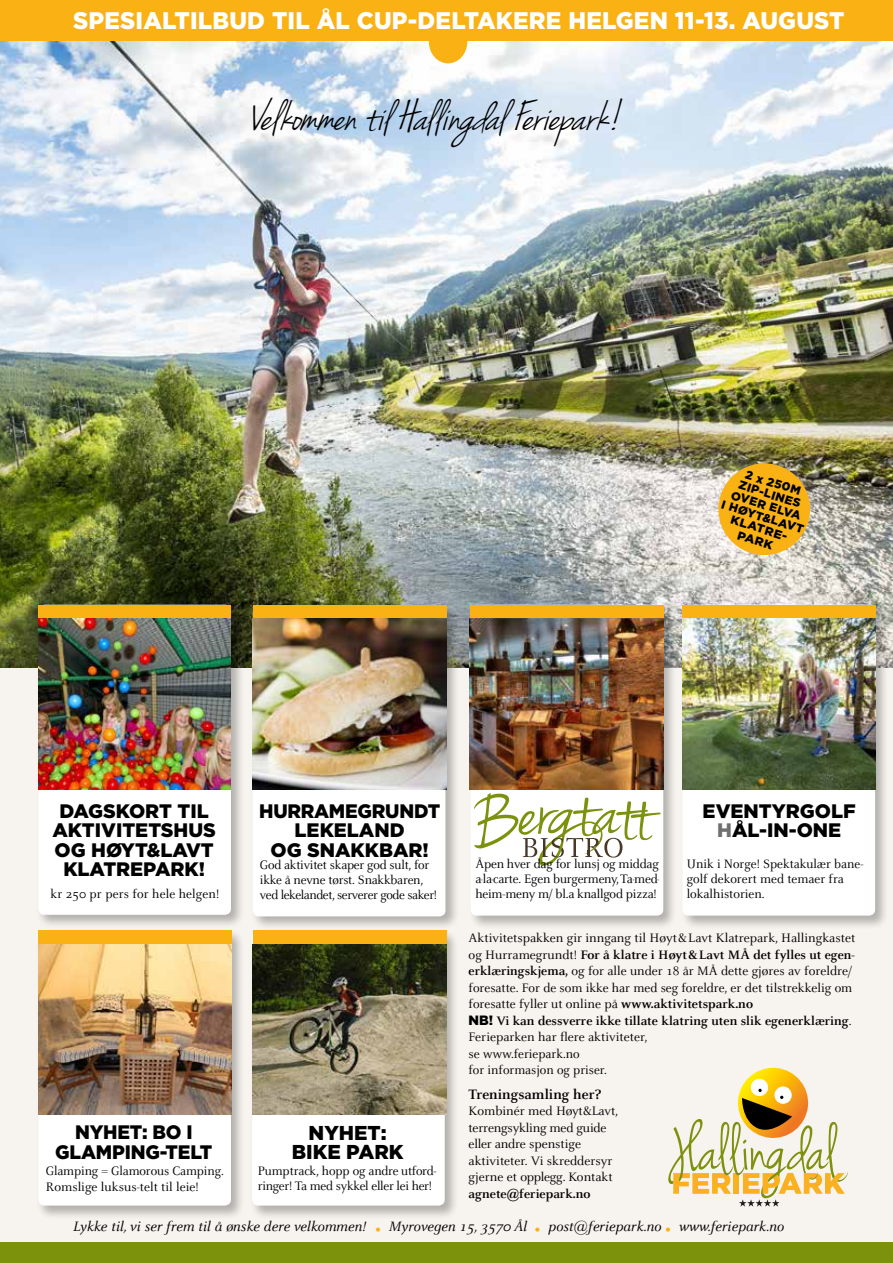
<style>
.page{position:relative;width:893px;height:1263px;background:#f7f4ef}
.page>*{position:absolute;margin:0;border:0;box-sizing:border-box;transform-origin:0 0}
.t1{font:italic 44.55px "Jenna Sue";color:#000}
.t2{font:900 24px "Gotham";letter-spacing:.01em;color:#fff}
.t3{font:900 20.1px/19.5px "Gotham";color:#000;text-align:center}
.t4{font:900 19.5px/19.5px "Gotham";color:#000;text-align:center}
.t5{font:italic 15px "Celeste";color:#000}
.t6{font:700 15px "Celeste";color:#000}
.t7{font:13.5px/16.5px "Celeste";color:#000}
.t8{font:13.5px/15px "Celeste";letter-spacing:-.02em;color:#000}
.t9{font:700 13.5px "Celeste";color:#000}
.t10{font:900 11.85px/12px "Gotham";color:#000;text-align:center}
.s1{color:#706f6f}
.s2{font-weight:700}
.s3{font-family:"Gotham";font-weight:900}
.s4{font-weight:700;font-size:22.5px;color:#f9b114}
</style>
<div class="page">
<svg style="left:668px;top:1068px;width:180px;height:138px"></svg>
<img style="left:0;top:40px;width:893px;height:628px">
<div style="left:0;top:0;width:893px;height:40px;background:#f9b114"></div>
<div style="left:429px;top:20px;width:38px;height:43px;background:#f9b114;border-radius:50%"></div>
<div style="left:0;top:1242px;width:893px;height:21px;background:#7c910c"></div>
<div style="left:36px;top:603px;width:209px;height:326px;background:#000;opacity:.28"></div>
<div style="left:38px;top:605px;width:193px;height:310px;background:#fff;border-radius:6px"></div>
<div style="left:250px;top:603px;width:210px;height:327px;background:#000;opacity:.28"></div>
<div style="left:253px;top:605px;width:192px;height:311px;background:#fff;border-radius:6px"></div>
<div style="left:36px;top:928px;width:209px;height:292px;background:#000;opacity:.28"></div>
<div style="left:38px;top:930px;width:193px;height:275px;background:#fff;border-radius:6px"></div>
<div style="left:250px;top:928px;width:209px;height:292px;background:#000;opacity:.28"></div>
<div style="left:252px;top:930px;width:193px;height:275px;background:#fff;border-radius:6px"></div>
<div style="left:680px;top:603px;width:209px;height:327px;background:#000;opacity:.28"></div>
<div style="left:682px;top:605px;width:193px;height:310px;background:#fff;border-radius:6px"></div>
<div style="left:682px;top:605px;width:194px;height:19px;background:#f9b114"></div>
<div style="left:468px;top:603px;width:210px;height:327px;background:#000;opacity:.28"></div>
<div style="left:471px;top:605px;width:192px;height:310px;background:#fff;border-radius:6px"></div>
<svg style="left:713px;top:458px;width:102px;height:102px;background:#dfb047"></svg>
<img style="left:682px;top:619px;width:194px;height:170px">
<div style="left:470px;top:605px;width:193px;height:19px;background:#f9b114"></div>
<img style="left:470px;top:619px;width:193px;height:170px">
<svg style="left:474px;top:793px;width:187px;height:73px"></svg>
<div style="left:253px;top:605px;width:193px;height:19px;background:#f9b114"></div>
<img style="left:253px;top:619px;width:193px;height:170px">
<div style="left:38px;top:605px;width:193px;height:19px;background:#f9b114"></div>
<img style="left:38px;top:619px;width:193px;height:170px">
<div style="left:253px;top:930px;width:193px;height:20px;background:#f9b114"></div>
<img style="left:253px;top:944px;width:193px;height:171px">
<div style="left:38px;top:930px;width:194px;height:20px;background:#f9b114"></div>
<img style="left:38px;top:944px;width:194px;height:171px">
<h2 class="t2" style="left:73px;top:4px;width:773px">SPESIALTILBUD TIL ÅL CUP-DELTAKERE HELGEN 11-13. AUGUST</h2>
<h1 class="t1" style="left:247px;top:91px;width:393px">VelkommentilHallingdalFeriep ark!</h1>
<p class="t10" style="left:734px;top:464px;width:87px;rotate:17deg">2 x 250M<br>ZIP-LINES<br>OVER ELVA<br>I HØYT&amp;LAVT<br>KLATRE-<br>PARK</p>
<h3 class="t4" style="left:52px;top:801px;width:165px">DAGSKORT TIL<br>AKTIVITETSHUS<br>OG HØYT&amp;LAVT<br>KLATREPARK!</h3>
<p class="t7" style="left:51px;top:886px;width:170px">kr 250 pr pers for hele helgen!</p>
<h3 class="t4" style="left:259px;top:801px;width:183px">HURRAMEGRUNDT<br>LEKELAND<br>OG SNAKKBAR!</h3>
<p class="t7" style="left:260px;top:858px;width:178px;line-height:15px">God aktivitet skaper god sult, for ikke å nevne tørst. Snakkbaren, ved lekelandet, serverer gode saker!</p>
<p class="t7" style="left:475px;top:857px;width:185px;line-height:15px;text-align:justify">Åpen hver dag for lunsj og middag a-la-carte. Egen burgermeny,Ta-med&shy;heim-meny m/ bl.a knallgod pizza!</p>
<h3 class="t4" style="left:703px;top:801px;width:155px">EVENTYRGOLF<br><span class="s1">H</span>ÅL-IN-ONE</h3>
<p class="t7" style="left:687px;top:856px;width:178px;line-height:15px">Unik i Norge! Spektakulær bane&shy;golf dekorert med temaer fra lokalhistorien.</p>
<p class="t7" style="left:469px;top:930px;width:388px">Aktivitetspakken gir inngang til Høyt&amp;Lavt Klatrepark, Hallingkastet og Hurramegrundt! <span class="s2">For å klatre i Høyt&amp;Lavt MÅ det fylles ut egen&shy;erklæringskjema,</span> og for alle under 18 år MÅ dette gjøres av foreldre/ foresatte. For de som ikke har med seg foreldre, er det tilstrekkelig om foresatte fyller ut online på <span class="s2">www.aktivitetspark.no<br></span><span class="s3">NB!</span> <span class="s2">Vi kan dessverre ikke tillate klatring uten slik egenerklæring</span>.<br>Ferieparken har flere aktiviteter,<br>se www.feriepark.no<br>for informasjon og priser.</p>
<p class="t6" style="left:469px;top:1086px;width:134px">Treningsamling her?</p>
<p class="t7" style="left:469px;top:1103px;width:151px">Kombinér med Høyt&amp;Lavt, terrengsykling med guide eller andre spenstige aktiviteter. Vi skreddersyr gjerne et opplegg. Kontakt</p>
<p class="t9" style="left:469px;top:1186px;width:124px">agnete@feriepark.no</p>
<p class="t5" style="left:73px;top:1218px;width:712px">Lykke til, vi ser frem til å ønske dere velkommen! <span class="s4">•</span> Myrovegen 15, 3570 Ål <span class="s4">•</span> post@feriepark.no <span class="s4">•</span> www.feriepark.no</p>
<h3 class="t4" style="left:55px;top:1122px;width:159px">NYHET: BO I<br>GLAMPING-TELT</h3>
<h3 class="t3" style="left:292px;top:1122px;width:113px">NYHET:<br>BIKE PARK</h3>
<p class="t7" style="left:46px;top:1163px;width:180px">Glamping = Glamorous Camping.<br>Romslige luksus-telt til leie!</p>
<p class="t8" style="left:258px;top:1164px;width:180px">Pumptrack, hopp og andre utford&shy;ringer! Ta med sykkel eller lei her!</p>
</div>
